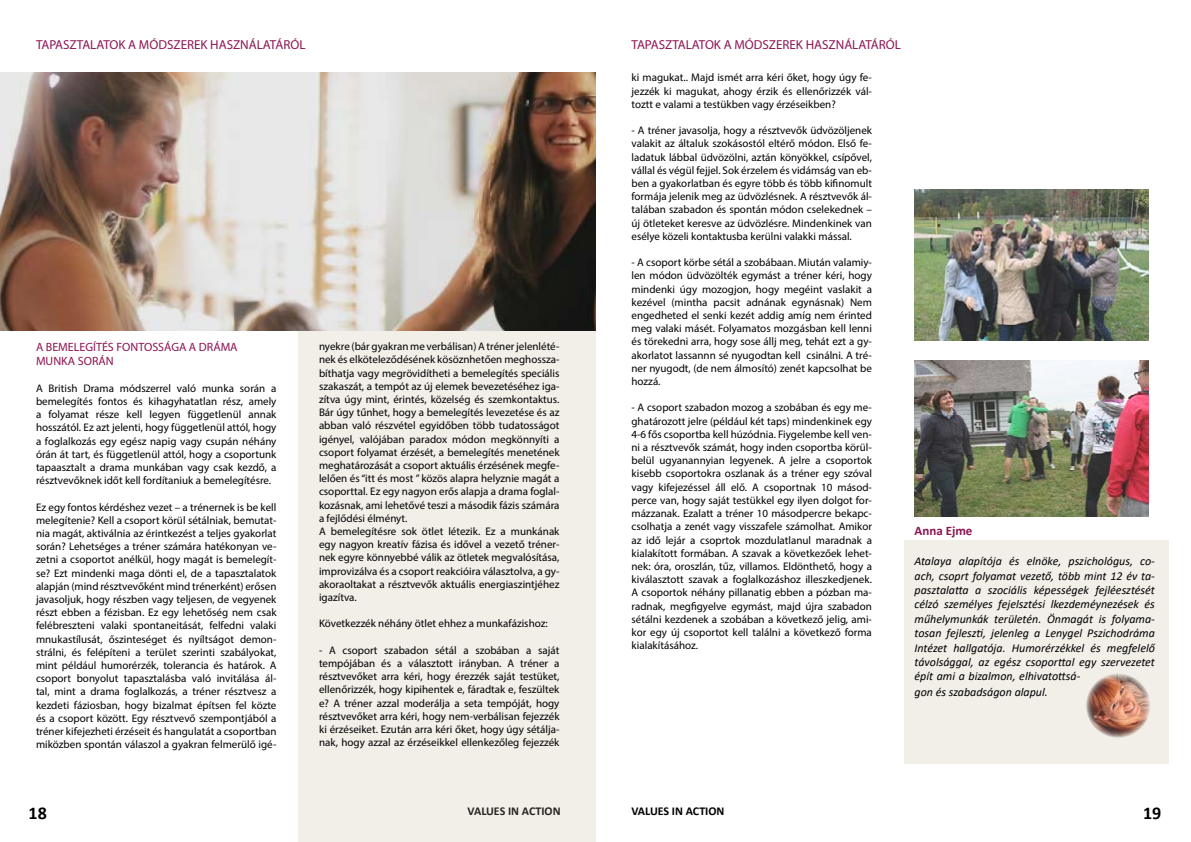
<style>
.page{position:relative;width:1191px;height:842px;background:#fff}
.page>*{position:absolute;margin:0;border:0;box-sizing:border-box;transform-origin:0 0}
.t1{font:700 18px "Calibri";color:#000}
.t2{font:13px "Myriad Pro";color:#8c1454}
.t3{font:700 13px "Calibri";color:#8c1454}
.t4{font:italic 12px/14.4px "Calibri";color:#000;text-align:justify}
.t5{font:12px/14.4px "Myriad Pro";color:#8c1454}
.t6{font:700 12px "Calibri";color:#000}
.t7{font:11px/13.2px "Myriad Pro";color:#000;text-align:justify}
</style>
<div class="page">
<div style="left:298px;top:318px;width:297px;height:524px;background:#f2eee8"></div>
<img style="left:0;top:72px;width:595px;height:259px">
<div style="left:904px;top:540px;width:264px;height:223px;background:#f2eee8"></div>
<img style="left:914px;top:360px;width:234px;height:156px">
<img style="left:914px;top:189px;width:234px;height:151px">
<img style="left:1086px;top:673px;width:64px;height:65px">
<p class="t2" style="left:36px;top:37px;width:271px">TAPASZTALATOK A MÓDSZEREK HASZNÁLATÁRÓL</p>
<p class="t5" style="left:36px;top:340px;width:203px">A BEMELEGÍTÉS FONTOSSÁGA A DRÁMA<br>MUNKA SORÁN</p>
<p class="t7" style="left:36px;top:381px;width:242px">A British Drama módszerrel való munka során a bemelegítés fontos és kihagyhatatlan rész, amely a folyamat része kell legyen függetlenül annak hosszától. Ez azt jelenti, hogy függetlenül attól, hogy a foglalkozás egy egész napig vagy csupán néhány órán át tart, és függetlenül attól, hogy a csoportunk tapaasztalt a drama munkában vagy csak kezdő, a résztvevőknek időt kell fordítaniuk a bemelegítésre.</p>
<p class="t7" style="left:36px;top:500px;width:242px">Ez egy fontos kérdéshez vezet – a trénernek is be kell melegítenie? Kell a csoport körül sétálniak, bemutat&shy;nia magát, aktiválnia az érintkezést a teljes gyakorlat során? Lehetséges a tréner számára hatékonyan ve&shy;zetni a csoportot anélkül, hogy magát is bemelegít&shy;se? Ezt mindenki maga dönti el, de a tapasztalatok alapján (mind résztvevőként mind trénerként) erősen javasoljuk, hogy részben vagy teljesen, de vegyenek részt ebben a fézisban. Ez egy lehetőség nem csak felébreszteni valaki spontaneitását, felfedni valaki mnukastílusát, őszinteséget és nyíltságot demon&shy;strálni, és felépíteni a terület szerinti szabályokat, mint például humorérzék, tolerancia és határok. A csoport bonyolut tapasztalásba való invitálása ál&shy;tal, mint a drama foglalkozás, a tréner résztvesz a kezdeti fáziosban, hogy bizalmat építsen fel közte és a csoport között. Egy résztvevő szempontjából a tréner kifejezheti érzéseit és hangulatát a csoportban miközben spontán válaszol a gyakran felmerülő igé-</p>
<p class="t7" style="left:319px;top:340px;width:242px;text-align:left">nyekre (bár gyakran me verbálisan) A tréner jelenlété&shy;nek és elköteleződésének kösöznhetően meghossza&shy;bíthatja vagy megrövidítheti a bemelegítés speciális szakaszát, a tempót az új elemek bevezetéséhez iga&shy;zítva úgy mint, érintés, közelség és szemkontaktus.<br>Bár úgy tűnhet, hogy a bemelegítés levezetése és az abban való részvétel egyidőben több tudatosságot igényel, valójában paradox módon megkönnyíti a csoport folyamat érzését, a bemelegítés menetének meghatározását a csoport aktuális érzésének megfe&shy;lelően és “itt és most ” közös alapra helyznie magát a csoporttal. Ez egy nagyon erős alapja a drama foglal&shy;kozásnak, ami lehetővé teszi a második fázis számára a fejlődési élményt.<br>A bemelegítésre sok ötlet létezik. Ez a munkának egy nagyon kreatív fázisa és idővel a vezető tréner&shy;nek egyre könnyebbé válik az ötletek megvalósítása, improvizálva és a csoport reakcióira választolva, a gy&shy;akoraoltakat a résztvevők aktuális energiaszintjéhez igazítva.</p>
<p class="t7" style="left:319px;top:617px;width:230px">Következzék néhány ötlet ehhez a munkafázishoz:</p>
<p class="t7" style="left:319px;top:643px;width:242px">- A csoport szabadon sétál a szobában a saját tempójában és a választott irányban. A tréner a résztvevőket arra kéri, hogy érezzék saját testüket, ellenőrizzék, hogy kipihentek e, fáradtak e, feszültek e? A tréner azzal moderálja a seta tempóját, hogy résztvevőket arra kéri, hogy nem-verbálisan fejezzék ki érzéseiket. Ezután arra kéri őket, hogy úgy sétálja&shy;nak, hogy azzal az érzéseikkel ellenkezőleg fejezzék</p>
<p class="t2" style="left:631px;top:37px;width:271px">TAPASZTALATOK A MÓDSZEREK HASZNÁLATÁRÓL</p>
<p class="t7" style="left:631px;top:71px;width:242px">ki magukat.. Majd ismét arra kéri őket, hogy úgy fe&shy;jezzék ki magukat, ahogy érzik és ellenőrizzék vál&shy;toztt e valami a testükben vagy érzéseikben?</p>
<p class="t7" style="left:631px;top:124px;width:242px">- A tréner javasolja, hogy a résztvevők üdvözöljenek valakit az általuk szokásostól eltérő módon. Első fe&shy;ladatuk lábbal üdvözölni, aztán könyökkel, csípővel, vállal és végül fejjel. Sok érzelem és vidámság van eb&shy;ben a gyakorlatban és egyre több és több kifinomult formája jelenik meg az üdvözlésnek. A résztvevők ál&shy;talában szabadon és spontán módon cselekednek – új ötleteket keresve az üdvözlésre. Mindenkinek van esélye közeli kontaktusba kerülni valakki mással.</p>
<p class="t7" style="left:631px;top:256px;width:242px">- A csoport körbe sétál a szobábaan. Miután valamiy&shy;len módon üdvözölték egymást a tréner kéri, hogy mindenki úgy mozogjon, hogy megéint vaslakit a kezével (mintha pacsit adnának egynásnak) Nem engedheted el senki kezét addig amíg nem érinted meg valaki másét. Folyamatos mozgásban kell lenni és törekedni arra, hogy sose állj meg, tehát ezt a gy&shy;akorlatot lassannn sé nyugodtan kell csinálni. A tré&shy;ner nyugodt, (de nem álmosító) zenét kapcsolhat be hozzá.</p>
<p class="t7" style="left:631px;top:401px;width:242px">- A csoport szabadon mozog a szobában és egy me&shy;ghatározott jelre (például két taps) mindenkinek egy 4-6 fős csoportba kell húzódnia. Fiygelembe kell ven&shy;ni a résztvevők számát, hogy inden csoportba körül&shy;belül ugyanannyian legyenek. A jelre a csoportok kisebb csoportokra oszlanak ás a tréner egy szóval vagy kifejezéssel áll elő. A csoportnak 10 másod&shy;perce van, hogy saját testükkel egy ilyen dolgot for&shy;mázzanak. Ezalatt a tréner 10 másodpercre bekapc&shy;csolhatja a zenét vagy visszafele számolhat. Amikor az idő lejár a csoprtok mozdulatlanul maradnak a kialakított formában. A szavak a következőek lehet&shy;nek: óra, oroszlán, tűz, villamos. Eldönthető, hogy a kiválasztott szavak a foglalkozáshoz illeszkedjenek.<br>A csoportok néhány pillanatig ebben a pózban ma&shy;radnak, megfigyelve egymást, majd újra szabadon sétálni kezdenek a szobában a következő jelig, ami&shy;kor egy új csoportot kell találni a következő forma kialakításához.</p>
<p class="t3" style="left:914px;top:522px;width:59px">Anna Ejme</p>
<p class="t4" style="left:914px;top:553px;width:242px">Atalaya alapítója és elnöke, pszichológus, co&shy;ach, csoprt folyamat vezető, több mint 12 év ta&shy;pasztalatta a szociális képességek fejléesztését célzó személyes fejelsztési lkezdeméynezések és műhelymunkák területén. Önmagát is folyama&shy;tosan fejleszti, jelenleg a Lenygel Pszichodráma Intézet hallgatója. Humorérzékkel és megfelelő távolsággal, az egész csoporttal egy szervezetet épít ami a bizalmon, elhivatottsá-</p>
<p class="t4" style="left:914px;top:684px;width:135px">gon és szabadságon alapul.</p>
<h1 class="t1" style="left:29px;top:801px;width:20px">18</h1>
<p class="t6" style="left:467px;top:802px;width:94px">VALUES IN ACTION</p>
<p class="t6" style="left:631px;top:802px;width:94px">VALUES IN ACTION</p>
<h1 class="t1" style="left:1143px;top:801px;width:20px">19</h1>
</div>
